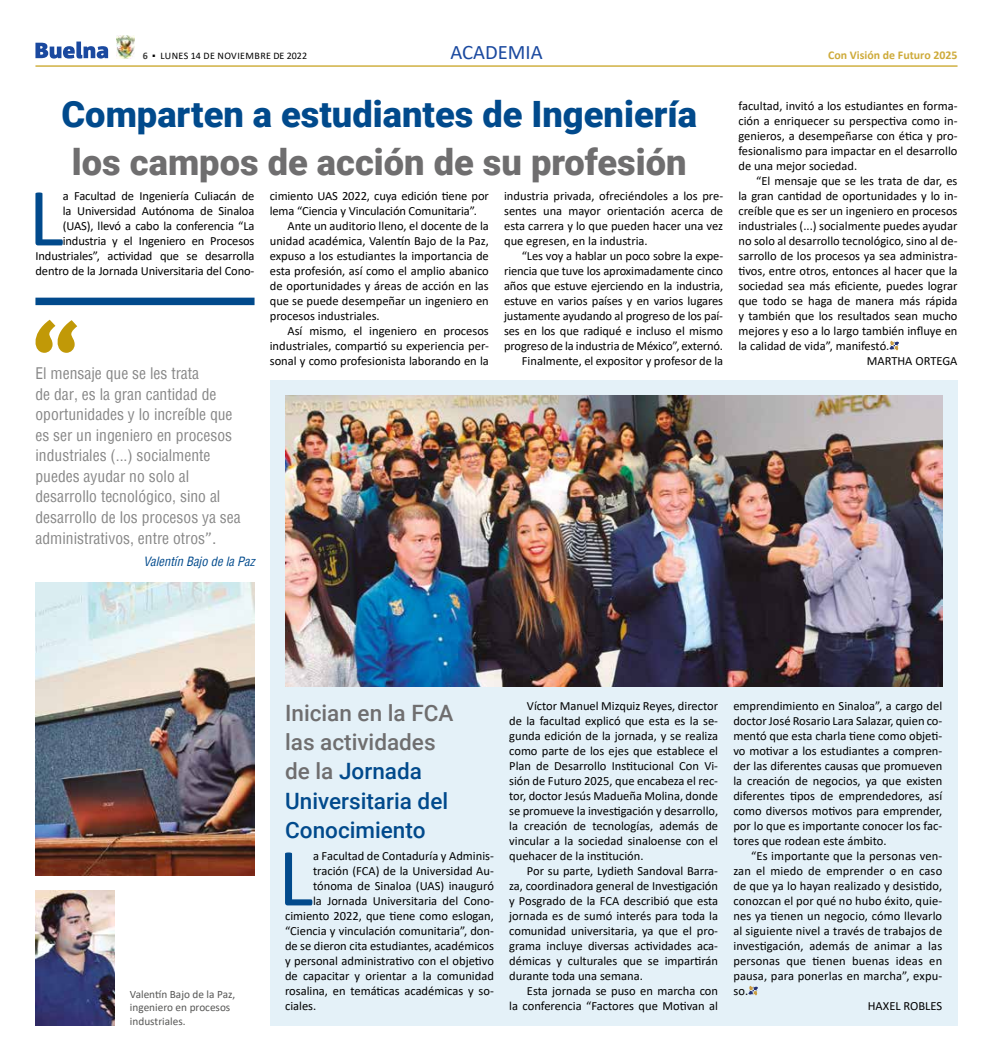
<style>
.page{position:relative;width:993px;height:1063px;background:#fff}
.page>*{position:absolute;margin:0;border:0;box-sizing:border-box;transform-origin:0 0}
.t1{font:83.38px "Calibri";color:#014a8c}
.t2{font:900 36.25px "Roboto";color:#014a8c}
.t3{font:900 36.25px "Roboto";color:#6f6e6f}
.t4{font:500 22.5px/29.4px "Roboto";color:#014a8c}
.t5{font:20.62px "Calibri";color:#1a499f}
.t6{font:condensed 17.5px "Helvetica";color:#878787}
.t7{font:condensed 15.62px/20.6px "Helvetica";color:#878787}
.t8{font:300 15.62px "Corpid";color:#878787}
.t9{font:12.5px/15px "Calibri";color:#000;text-align:justify}
.t10{font:italic condensed 12.5px "Helvetica";color:#014a8c}
.t11{font:700 11.88px "Calibri";color:#ceab3b}
.t12{font:11.25px/13.5px "Calibri";color:#575756}
.t13{font:10px "Calibri";letter-spacing:.04em;color:#000}
.s1{font-weight:700;color:#3c3c3b}
.s2{color:#6f6e6f}
</style>
<div class="page">
<hr style="left:35px;top:65px;width:922px;height:2px;background:#c7a11d">
<svg style="left:35px;top:42px;width:73px;height:17px"></svg>
<img style="left:117px;top:35px;width:18px;height:24px">
<div style="left:270px;top:380px;width:687px;height:645px;background:#e4f1f8"></div>
<svg style="left:748px;top:986px;width:9px;height:9px"></svg>
<img style="left:35px;top:890px;width:80px;height:135px">
<img style="left:35px;top:582px;width:219px;height:293px">
<svg style="left:35px;top:320px;width:42px;height:33px"></svg>
<div style="left:35px;top:298px;width:219px;height:7px;background:#014a8c"></div>
<img style="left:285px;top:395px;width:656px;height:292px">
<svg style="left:889px;top:341px;width:9px;height:9px"></svg>
<p class="t13" style="left:143px;top:48px;width:166px"><span class="s1">6</span> ▪ LUNES 14 DE NOVIEMBRE DE 2022</p>
<h3 class="t5" style="left:450px;top:37px;width:94px">ACADEMIA</h3>
<p class="t11" style="left:827px;top:46px;width:131px">Con Visión de Futuro 2025</p>
<h2 class="t2" style="left:61px;top:89px;width:637px">Comparten a estudiantes de Ingeniería</h2>
<h2 class="t3" style="left:72px;top:136px;width:616px">los campos de acción de su profesión</h2>
<p class="t9" style="left:35px;top:188px;width:220px;text-align:right">a Facultad de Ingeniería Culiacán de<br>la Universidad Autónoma de Sinaloa (UAS), llevó a cabo la conferencia “La industria y el Ingeniero en Procesos Industriales”, actividad que se desarrolla dentro de la Jornada Universitaria del Cono-</p>
<h1 class="t1" style="left:28px;top:160px;width:37px">L</h1>
<p class="t7" style="left:35px;top:363px;width:207px">El mensaje que se les trata<br>de dar, es la gran cantidad de oportunidades y lo increíble que es ser un ingeniero en procesos industriales (...) socialmente puedes ayudar no solo al desarrollo tecnológico, sino al desarrollo de los procesos ya sea administrativos, entre otros</p>
<p class="t8" style="left:205px;top:520px;width:9px">„</p>
<h3 class="t6" style="left:212px;top:526px;width:6px">.</h3>
<p class="t10" style="left:143px;top:553px;width:113px">Valentín Bajo de la Paz</p>
<p class="t9" style="left:270px;top:188px;width:220px">cimiento UAS 2022, cuya edición tiene por</p>
<p class="t9" style="left:270px;top:203px;width:208px">lema “Ciencia y Vinculación Comunitaria”.</p>
<p class="t9" style="left:287px;top:218px;width:203px">Ante un auditorio lleno, el docente de la</p>
<p class="t9" style="left:270px;top:233px;width:220px">unidad académica, Valentín Bajo de la Paz,</p>
<p class="t9" style="left:270px;top:248px;width:220px">expuso a los estudiantes la importancia de</p>
<p class="t9" style="left:270px;top:263px;width:220px">esta profesión, así como el amplio abanico</p>
<p class="t9" style="left:270px;top:278px;width:220px">de oportunidades y áreas de acción en las</p>
<p class="t9" style="left:270px;top:293px;width:220px">que se puede desempeñar un ingeniero en</p>
<p class="t9" style="left:270px;top:308px;width:111px">procesos industriales.</p>
<p class="t9" style="left:287px;top:323px;width:203px">Así mismo, el ingeniero en procesos</p>
<p class="t9" style="left:270px;top:338px;width:220px">industriales, compartió su experiencia per-</p>
<p class="t9" style="left:270px;top:353px;width:220px">sonal y como profesionista laborando en la</p>
<p class="t9" style="left:504px;top:188px;width:220px">industria privada, ofreciéndoles a los pre&shy;sentes una mayor orientación acerca de esta carrera y lo que pueden hacer una vez que egresen, en la industria.</p>
<p class="t9" style="left:504px;top:248px;width:220px;text-align:right">“Les voy a hablar un poco sobre la expe&shy;riencia que tuve los aproximadamente cinco años que estuve ejerciendo en la industria, estuve en varios países y en varios lugares justamente ayudando al progreso de los paí&shy;ses en los que radiqué e incluso el mismo progreso de la industria de México”, externó.<br>Finalmente, el expositor y profesor de la</p>
<p class="t9" style="left:738px;top:98px;width:220px">facultad, invitó a los estudiantes en forma&shy;ción a enriquecer su perspectiva como in&shy;genieros, a desempeñarse con ética y pro&shy;fesionalismo para impactar en el desarrollo de una mejor sociedad.</p>
<p class="t9" style="left:756px;top:173px;width:203px">“El mensaje que se les trata de dar, es</p>
<p class="t9" style="left:738px;top:188px;width:220px">la gran cantidad de oportunidades y lo in-</p>
<p class="t9" style="left:738px;top:203px;width:220px">creíble que es ser un ingeniero en procesos</p>
<p class="t9" style="left:738px;top:218px;width:220px">industriales (...) socialmente puedes ayudar</p>
<p class="t9" style="left:738px;top:233px;width:220px">no solo al desarrollo tecnológico, sino al de-</p>
<p class="t9" style="left:738px;top:248px;width:220px">sarrollo de los procesos ya sea administra-</p>
<p class="t9" style="left:738px;top:263px;width:220px">tivos, entre otros, entonces al hacer que la</p>
<p class="t9" style="left:738px;top:278px;width:220px">sociedad sea más eficiente, puedes lograr</p>
<p class="t9" style="left:738px;top:293px;width:220px">que todo se haga de manera más rápida</p>
<p class="t9" style="left:738px;top:308px;width:220px">y también que los resultados sean mucho</p>
<p class="t9" style="left:738px;top:323px;width:220px">mejores y eso a lo largo también influye en</p>
<p class="t9" style="left:738px;top:338px;width:152px">la calidad de vida”, manifestó.</p>
<p class="t9" style="left:866px;top:353px;width:92px">MARTHA ORTEGA</p>
<p class="t12" style="left:130px;top:987px;width:107px">Valentín Bajo de la Paz, ingeniero en procesos industriales.</p>
<h3 class="t4" style="left:285px;top:697px;width:170px"><span class="s2">Inician en la FCA las actividades de la</span> Jornada<br>Universitaria del<br>Conocimiento</h3>
<h1 class="t1" style="left:278px;top:820px;width:37px">L</h1>
<p class="t9" style="left:313px;top:848px;width:182px">a Facultad de Contaduría y Adminis-</p>
<p class="t9" style="left:313px;top:863px;width:182px">tración (FCA) de la Universidad Au-</p>
<p class="t9" style="left:313px;top:878px;width:182px">tónoma de Sinaloa (UAS) inauguró</p>
<p class="t9" style="left:313px;top:893px;width:182px">la Jornada Universitaria del Cono-</p>
<p class="t9" style="left:285px;top:908px;width:210px">cimiento 2022, que tiene como eslogan,</p>
<p class="t9" style="left:285px;top:923px;width:210px">“Ciencia y vinculación comunitaria”, don-</p>
<p class="t9" style="left:285px;top:938px;width:210px">de se dieron cita estudiantes, académicos</p>
<p class="t9" style="left:285px;top:953px;width:210px">y personal administrativo con el objetivo</p>
<p class="t9" style="left:285px;top:968px;width:210px">de capacitar y orientar a la comunidad</p>
<p class="t9" style="left:285px;top:983px;width:210px">rosalina, en temáticas académicas y so-</p>
<p class="t9" style="left:285px;top:998px;width:33px">ciales.</p>
<p class="t9" style="left:509px;top:698px;width:210px;text-indent:18px">Víctor Manuel Mizquiz Reyes, director de la facultad explicó que esta es la se&shy;gunda edición de la jornada, y se realiza como parte de los ejes que establece el Plan de Desarrollo Institucional Con Vi&shy;sión de Futuro 2025, que encabeza el rec&shy;tor, doctor Jesús Madueña Molina, donde se promueve la investigación y desarrollo, la creación de tecnologías, además de vincular a la sociedad sinaloense con el quehacer de la institución.</p>
<p class="t9" style="left:509px;top:863px;width:210px;text-indent:18px">Por su parte, Lydieth Sandoval Barra&shy;za, coordinadora general de Investigación y Posgrado de la FCA describió que esta jornada es de sumó interés para toda la comunidad universitaria, ya que el pro&shy;grama incluye diversas actividades aca&shy;démicas y culturales que se impartirán durante toda una semana.</p>
<p class="t9" style="left:509px;top:983px;width:210px;text-align:right">Esta jornada se puso en marcha con<br>la conferencia “Factores que Motivan al</p>
<p class="t9" style="left:733px;top:698px;width:210px">emprendimiento en Sinaloa”, a cargo del doctor José Rosario Lara Salazar, quien co&shy;mentó que esta charla tiene como objeti&shy;vo motivar a los estudiantes a compren&shy;der las diferentes causas que promueven la creación de negocios, ya que existen diferentes tipos de emprendedores, así como diversos motivos para emprender, por lo que es importante conocer los fac&shy;tores que rodean este ámbito.</p>
<p class="t9" style="left:750px;top:848px;width:192px">“Es importante que la personas ven-</p>
<p class="t9" style="left:733px;top:863px;width:210px">zan el miedo de emprender o en caso</p>
<p class="t9" style="left:733px;top:878px;width:210px">de que ya lo hayan realizado y desistido,</p>
<p class="t9" style="left:733px;top:893px;width:210px">conozcan el por qué no hubo éxito, quie-</p>
<p class="t9" style="left:733px;top:908px;width:210px">nes ya tienen un negocio, cómo llevarlo</p>
<p class="t9" style="left:733px;top:923px;width:210px">al siguiente nivel a través de trabajos de</p>
<p class="t9" style="left:733px;top:938px;width:210px">investigación, además de animar a las</p>
<p class="t9" style="left:733px;top:953px;width:210px">personas que tienen buenas ideas en</p>
<p class="t9" style="left:733px;top:968px;width:210px">pausa, para ponerlas en marcha”, expu-</p>
<p class="t9" style="left:733px;top:983px;width:16px">so.</p>
<p class="t9" style="left:867px;top:998px;width:76px">HAXEL ROBLES</p>
</div>
